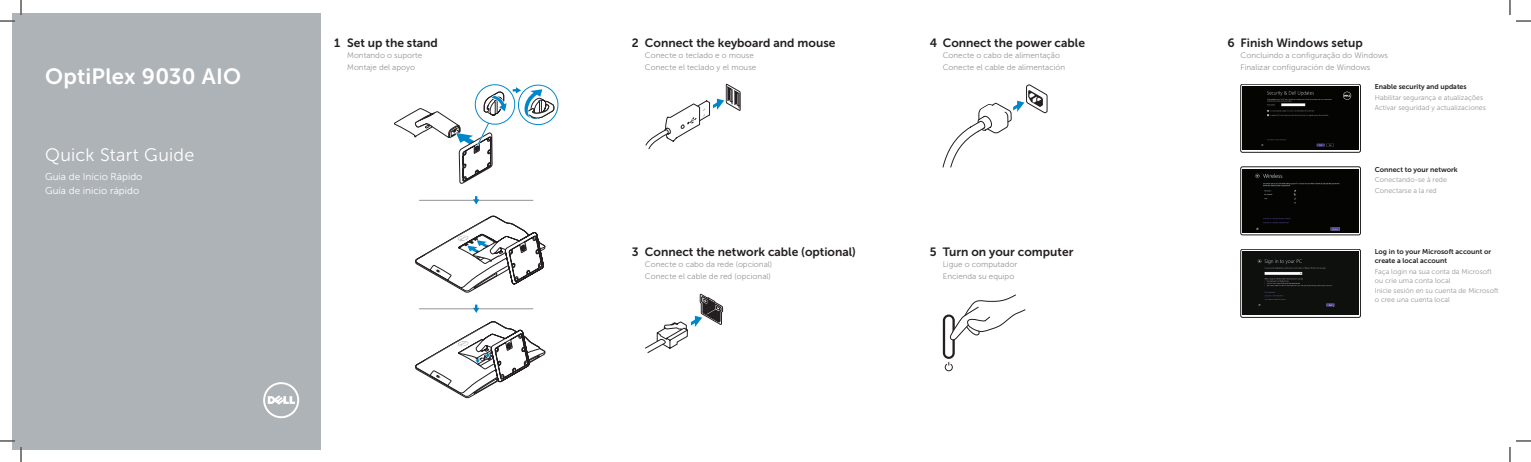
<style>
.page{position:relative;width:1531px;height:462px;background:#fff}
.page>*{position:absolute;margin:0;border:0;box-sizing:border-box;transform-origin:0 0}
.t1{font:22px "Museo Sans For Dell 700";letter-spacing:.01em;color:#fff}
.t2{font:18px "Museo Sans For Dell 300";letter-spacing:.015em;color:#fff}
.t3{font:12px "Museo Sans For Dell 700";color:#231f20}
.t4{font:10px/14px "Museo Sans For Dell 300";color:#fff}
.t5{font:8px/11.4px "Museo Sans For Dell 300";color:#939598}
.t6{font:7px/10.4px "Museo Sans For Dell 300";color:#939598}
.t7{font:7px/9px "Museo Sans For Dell 700";color:#231f20}
</style>
<div class="page">
<div style="left:12px;top:12px;width:309px;height:437px;background:#aeb3b8"></div>
<svg style="left:263px;top:382px;width:36px;height:36px"></svg>
<div style="left:1240px;top:84px;width:120px;height:68px;background:#040503;border-radius:2px"></div>
<div style="left:1240px;top:84px;width:120px;height:68px;border:1px solid #231f20;border-radius:2px"></div>
<img style="left:1261px;top:91px;width:91px;height:56px">
<svg style="left:1342px;top:92px;width:8px;height:8px"></svg>
<div style="left:1240px;top:167px;width:120px;height:68px;background:#040403;border-radius:2px"></div>
<div style="left:1240px;top:167px;width:120px;height:68px;border:1px solid #231f20;border-radius:2px"></div>
<img style="left:1255px;top:173px;width:85px;height:58px">
<div style="left:1240px;top:249px;width:120px;height:68px;background:#0e100e;border-radius:2px"></div>
<div style="left:1240px;top:249px;width:120px;height:68px;border:1px solid #231f20;border-radius:2px"></div>
<img style="left:1257px;top:259px;width:78px;height:48px">
<svg style="left:942px;top:84px;width:105px;height:83px"></svg>
<svg style="left:944px;top:362px;width:8px;height:9px"></svg>
<svg style="left:942px;top:314px;width:12px;height:45px"></svg>
<div style="left:945px;top:316px;width:7px;height:40px;background:#fff;border-radius:4px"></div>
<svg style="left:949px;top:294px;width:76px;height:47px"></svg>
<svg style="left:645px;top:294px;width:78px;height:59px"></svg>
<svg style="left:645px;top:84px;width:95px;height:65px"></svg>
<svg style="left:394px;top:84px;width:165px;height:100px"></svg>
<hr style="left:419px;top:200px;width:114px;height:1px;background:#939598">
<hr style="left:419px;top:308px;width:114px;height:1px;background:#939598">
<svg style="left:473px;top:196px;width:6px;height:8px"></svg>
<svg style="left:473px;top:304px;width:6px;height:9px"></svg>
<svg style="left:415px;top:215px;width:130px;height:78px"></svg>
<svg style="left:415px;top:321px;width:130px;height:77px"></svg>
<svg style="left:0;top:440px;width:15px;height:1px"></svg>
<svg style="left:1516px;top:440px;width:14px;height:1px"></svg>
<svg style="left:0;top:0;width:22px;height:22px"></svg>
<svg style="left:20px;top:447px;width:2px;height:15px"></svg>
<svg style="left:1509px;top:0;width:21px;height:22px"></svg>
<svg style="left:1509px;top:447px;width:1px;height:15px"></svg>
<h1 class="t1" style="left:45px;top:64px;width:197px">OptiPlex 9030 AIO</h1>
<h2 class="t2" style="left:45px;top:145px;width:151px">Quick Start Guide</h2>
<p class="t4" style="left:45px;top:169px;width:99px">Guia de Início Rápido<br>Guía de inicio rápido</p>
<h3 class="t3" style="left:334px;top:36px;width:8px">1</h3>
<h3 class="t3" style="left:1227px;top:36px;width:9px">6</h3>
<h3 class="t3" style="left:347px;top:36px;width:92px">Set up the stand</h3>
<p class="t5" style="left:347px;top:50px;width:76px">Montando o suporte<br>Montaje del apoyo</p>
<h3 class="t3" style="left:632px;top:36px;width:8px">2</h3>
<h3 class="t3" style="left:645px;top:36px;width:192px">Connect the keyboard and mouse</h3>
<p class="t5" style="left:645px;top:50px;width:113px">Conecte o teclado e o mouse<br>Conecte el teclado y el mouse</p>
<h3 class="t3" style="left:942px;top:36px;width:144px">Connect the power cable</h3>
<p class="t5" style="left:942px;top:50px;width:124px">Conecte o cabo de alimentação<br>Conecte el cable de alimentación</p>
<h3 class="t3" style="left:929px;top:36px;width:9px">4</h3>
<h3 class="t3" style="left:1240px;top:36px;width:124px">Finish Windows setup</h3>
<p class="t5" style="left:1240px;top:50px;width:149px">Concluindo a configuração do Windows<br>Finalizar configuración de Windows</p>
<p class="t7" style="left:1374px;top:82px;width:93px">Enable security and updates</p>
<p class="t6" style="left:1374px;top:92px;width:113px">Habilitar segurança e atualizações<br>Activar seguridad y actualizaciones</p>
<h3 class="t3" style="left:645px;top:245px;width:212px">Connect the network cable (optional)</h3>
<p class="t5" style="left:645px;top:258px;width:129px">Conecte o cabo da rede (opcional)<br>Conecte el cable de red (opcional)</p>
<h3 class="t3" style="left:632px;top:245px;width:8px">3</h3>
<h3 class="t3" style="left:929px;top:245px;width:8px">5</h3>
<h3 class="t3" style="left:942px;top:245px;width:132px">Turn on your computer</h3>
<p class="t5" style="left:942px;top:258px;width:76px">Ligue o computador<br>Encienda su equipo</p>
<p class="t7" style="left:1374px;top:165px;width:84px">Connect to your network</p>
<p class="t6" style="left:1374px;top:175px;width:74px">Conectando-se à rede<br>Conectarse a la red</p>
<p class="t7" style="left:1374px;top:247px;width:118px">Log in to your Microsoft account or create a local account</p>
<p class="t6" style="left:1374px;top:267px;width:118px;line-height:9px">Faça login na sua conta da Microsoft ou crie uma conta local</p>
<p class="t6" style="left:1374px;top:286px;width:125px;line-height:9px">Inicie sesión en su cuenta de Microsoft o cree una cuenta local</p>
</div>
